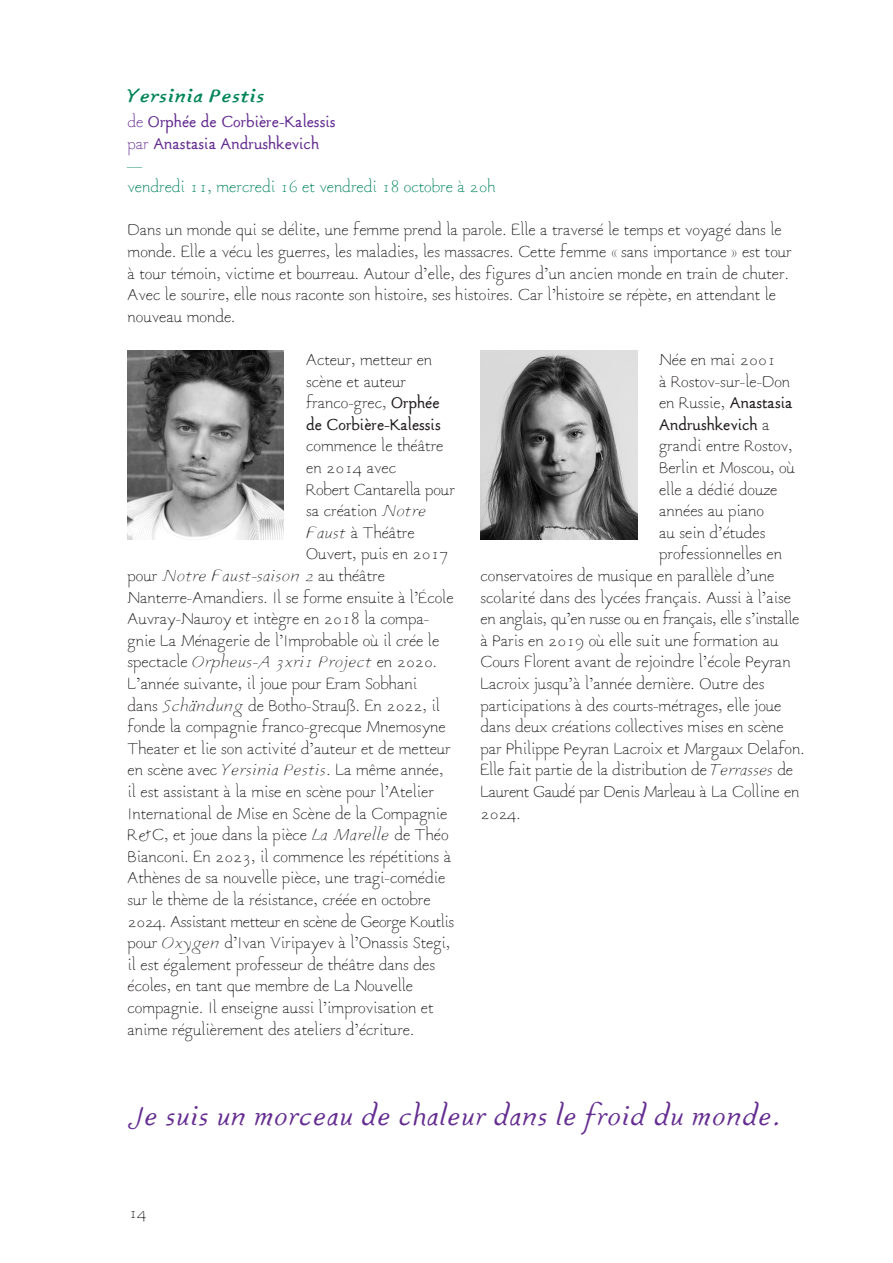
<style>
.page{position:relative;width:893px;height:1263px;background:#fff}
.page>*{position:absolute;margin:0;border:0;box-sizing:border-box;transform-origin:0 0}
.t1{font:italic 500 30px "Gararond";color:#652d91}
.t2{font:italic 700 21px "Gararond";color:#008556}
.t3{font:300 18px/21.6px "Gararond";color:#231f20}
.t4{font:300 18px "Gararond";letter-spacing:-.02em;color:#231f20}
.t5{font:500 18px/21.6px "Gararond";color:#652d91}
.t6{font:italic 300 18px "Gararond";color:#231f20}
.t7{font:500 18px "Gararond";color:#231f20}
.s1{font-weight:300}
.s2{font-weight:300;color:#008556}
.s3{font-weight:500}
.s4{font-style:italic}
.s5{font-style:normal}
</style>
<div class="page">
<img style="left:128px;top:351px;width:156px;height:189px">
<img style="left:480px;top:351px;width:158px;height:189px">
<p class="t2" style="left:128px;top:84px;width:139px">Yersinia Pestis</p>
<p class="t5" style="left:128px;top:112px;width:369px"><span class="s1">de</span> Orphée de Corbière-Kalessis<br><span class="s1">par</span> Anastasia Andrushkevich<br><span class="s2">—<br>vendredi 11, mercredi 16 et vendredi 18 octobre à 20h</span></p>
<p class="t3" style="left:128px;top:221px;width:666px">Dans un monde qui se délite, une femme prend la parole. Elle a traversé le temps et voyagé dans le monde. Elle a vécu les guerres, les maladies, les massacres. Cette femme « sans importance » est tour à tour témoin, victime et bourreau. Autour d’elle, des figures d’un ancien monde en train de chuter.<br>Avec le sourire, elle nous raconte son histoire, ses histoires. Car l’histoire se répète, en attendant le nouveau monde.</p>
<p class="t3" style="left:306px;top:350px;width:136px">Acteur, metteur en scène et auteur franco-grec, <span class="s3">Orphée de Corbière-Kalessis</span></p>
<p class="t3" style="left:306px;top:437px;width:139px">commence le théâtre</p>
<p class="t3" style="left:306px;top:458px;width:91px">en 2014 avec</p>
<p class="t3" style="left:306px;top:480px;width:150px">Robert Cantarella pour</p>
<p class="t3" style="left:306px;top:501px;width:122px">sa création <span class="s4">Notre</span></p>
<p class="t3" style="left:306px;top:523px;width:110px"><span class="s4">Faust</span> à Théâtre</p>
<p class="t3" style="left:306px;top:545px;width:144px">Ouvert, puis en 2017</p>
<p class="t6" style="left:128px;top:566px;width:259px"><span class="s5">pour</span> Notre Faust-saison 2 <span class="s5">au théâtre</span></p>
<p class="t3" style="left:128px;top:588px;width:328px">Nanterre-Amandiers. Il se forme ensuite à l’École</p>
<p class="t3" style="left:128px;top:609px;width:303px">Auvray-Nauroy et intègre en 2018 la compa-</p>
<p class="t3" style="left:128px;top:631px;width:313px">gnie La Ménagerie de l’Improbable où il crée le</p>
<p class="t6" style="left:128px;top:652px;width:311px"><span class="s5">spectacle</span> Orpheus-A 3xri1 Project <span class="s5">en 2020.</span></p>
<p class="t3" style="left:128px;top:674px;width:291px">L’année suivante, il joue pour Eram Sobhani</p>
<p class="t3" style="left:128px;top:696px;width:314px">dans <span class="s4">Schändung</span> de Botho-Strauß. En 2022, il</p>
<p class="t3" style="left:128px;top:717px;width:320px">fonde la compagnie franco-grecque Mnemosyne</p>
<p class="t3" style="left:128px;top:739px;width:325px">Theater et lie son activité d’auteur et de metteur</p>
<p class="t3" style="left:128px;top:761px;width:318px">en scène avec <span class="s4">Yersinia Pestis</span>. La même année,</p>
<p class="t3" style="left:128px;top:782px;width:308px">il est assistant à la mise en scène pour l’Atelier</p>
<p class="t3" style="left:128px;top:804px;width:321px">International de Mise en Scène de la Compagnie</p>
<p class="t3" style="left:128px;top:825px;width:322px">R&amp;C, et joue dans la pièce <span class="s4">La Marelle</span> de Théo</p>
<p class="t3" style="left:128px;top:847px;width:325px">Bianconi. En 2023, il commence les répétitions à</p>
<p class="t3" style="left:128px;top:869px;width:319px">Athènes de sa nouvelle pièce, une tragi-comédie</p>
<p class="t3" style="left:128px;top:890px;width:305px">sur le thème de la résistance, créée en octobre</p>
<p class="t4" style="left:128px;top:912px;width:328px">2024. Assistant metteur en scène de George Koutlis</p>
<p class="t3" style="left:128px;top:933px;width:324px">pour <span class="s4">Oxygen</span> d’Ivan Viripayev à l’Onassis Stegi,</p>
<p class="t3" style="left:128px;top:955px;width:309px">il est également professeur de théâtre dans des</p>
<p class="t3" style="left:128px;top:977px;width:287px">écoles, en tant que membre de La Nouvelle</p>
<p class="t3" style="left:128px;top:998px;width:307px">compagnie. Il enseigne aussi l’improvisation et</p>
<p class="t3" style="left:128px;top:1020px;width:289px">anime régulièrement des ateliers d’écriture.</p>
<p class="t3" style="left:659px;top:350px;width:118px">Née en mai 2001</p>
<p class="t3" style="left:659px;top:372px;width:133px">à Rostov-sur-le-Don</p>
<p class="t3" style="left:659px;top:393px;width:135px">en Russie, <span class="s3">Anastasia</span></p>
<p class="t7" style="left:659px;top:415px;width:112px">Andrushkevich <span class="s1">a</span></p>
<p class="t3" style="left:659px;top:437px;width:135px">grandi entre Rostov,</p>
<p class="t3" style="left:659px;top:458px;width:137px">Berlin et Moscou, où</p>
<p class="t3" style="left:659px;top:480px;width:120px">elle a dédié douze</p>
<p class="t3" style="left:659px;top:501px;width:106px">années au piano</p>
<p class="t3" style="left:659px;top:523px;width:108px">au sein d’études</p>
<p class="t3" style="left:659px;top:545px;width:124px">professionnelles en</p>
<p class="t3" style="left:480px;top:566px;width:295px">conservatoires de musique en parallèle d’une</p>
<p class="t3" style="left:480px;top:588px;width:312px">scolarité dans des lycées français. Aussi à l’aise</p>
<p class="t4" style="left:480px;top:610px;width:320px">en anglais, qu’en russe ou en français, elle s’installe</p>
<p class="t3" style="left:480px;top:631px;width:300px">à Paris en 2019 où elle suit une formation au</p>
<p class="t3" style="left:480px;top:653px;width:312px">Cours Florent avant de rejoindre l’école Peyran</p>
<p class="t3" style="left:480px;top:674px;width:285px">Lacroix jusqu’à l’année dernière. Outre des</p>
<p class="t3" style="left:480px;top:696px;width:302px">participations à des courts-métrages, elle joue</p>
<p class="t3" style="left:480px;top:717px;width:305px">dans deux créations collectives mises en scène</p>
<p class="t3" style="left:480px;top:739px;width:326px">par Philippe Peyran Lacroix et Margaux Delafon.</p>
<p class="t3" style="left:480px;top:761px;width:314px">Elle fait partie de la distribution de <span class="s4">Terrasses</span> de</p>
<p class="t4" style="left:480px;top:783px;width:321px">Laurent Gaudé par Denis Marleau à La Colline en</p>
<p class="t3" style="left:480px;top:804px;width:42px">2024.</p>
<h1 class="t1" style="left:128px;top:1100px;width:654px">Je suis un morceau de chaleur dans le froid du monde.</h1>
<p class="t3" style="left:129px;top:1203px;width:19px">14</p>
</div>
